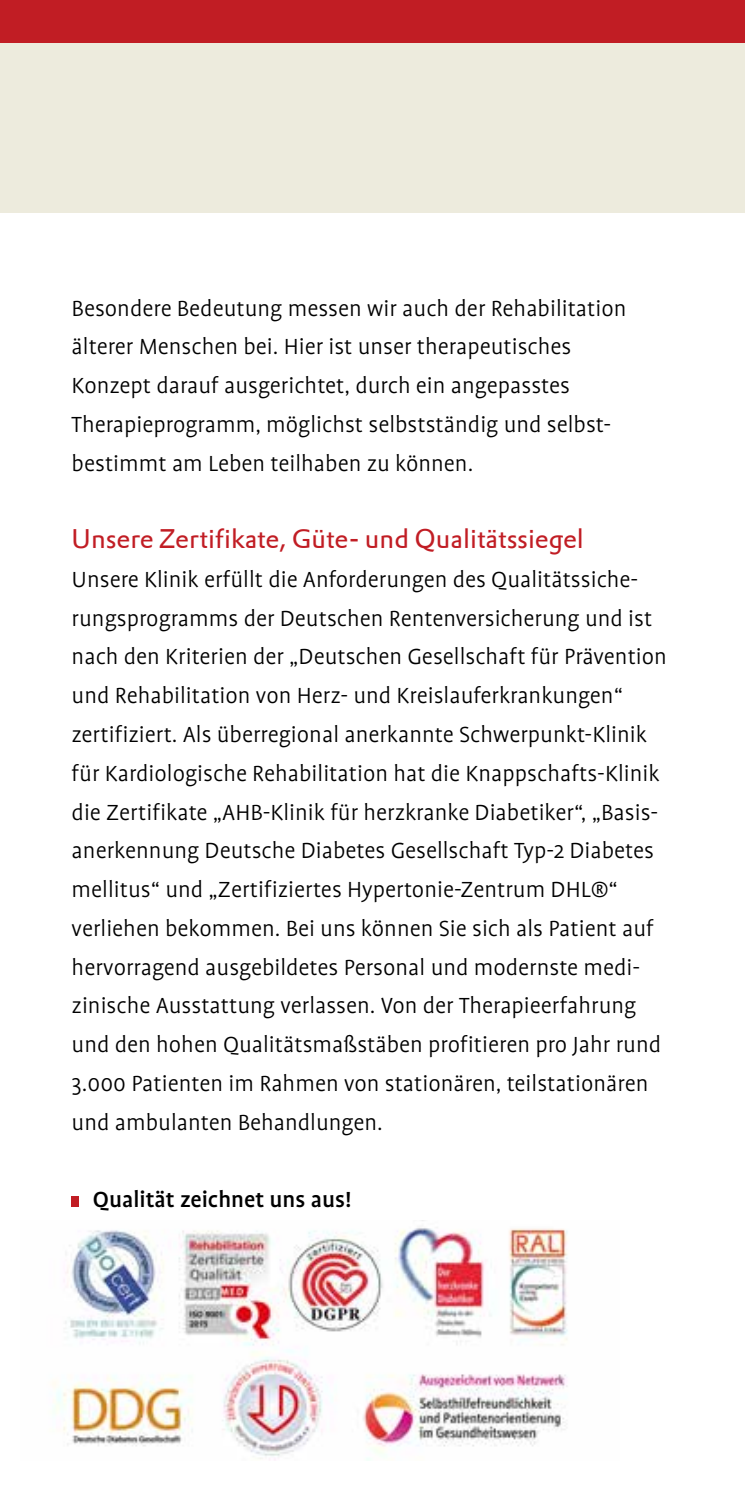
<style>
.page{position:relative;width:745px;height:1489px;background:#fff}
.page>*{position:absolute;margin:0;border:0;box-sizing:border-box;transform-origin:0 0}
.t1{font:26.25px "DTL Prokyon T";color:#c11d24}
.t2{font:300 25px/38.8px "Profile";color:#000}
.t3{font:500 25px "Profile";color:#000}
</style>
<div class="page">
<hr style="left:744px;top:0;width:1px;height:213px;background:#edebdd">
<div style="left:0;top:0;width:744px;height:213px;background:#edebdd"></div>
<div style="left:0;top:0;width:744px;height:43px;background:#c11d24"></div>
<div style="left:72px;top:1196px;width:7px;height:11px;background:#c11d24"></div>
<img style="left:52px;top:1220px;width:516px;height:239px">
<p class="t2" style="left:72px;top:289px;width:556px">Besondere Bedeutung messen wir auch der Rehabilitation älterer Menschen bei. Hier ist unser therapeutisches Konzept darauf ausgerichtet, durch ein angepasstes Therapieprogramm, möglichst selbstständig und selbst&shy;bestimmt am Leben teilhaben zu können.</p>
<p class="t1" style="left:72px;top:521px;width:513px">Unsere Zertifikate, Güte- und Qualitätssiegel</p>
<p class="t2" style="left:72px;top:560px;width:596px">Unsere Klinik erfüllt die Anforderungen des Qualitätssiche&shy;rungsprogramms der Deutschen Rentenversicherung und ist nach den Kriterien der „Deutschen Gesellschaft für Prävention und Rehabilitation von Herz- und Kreislauferkrankungen“ zertifiziert. Als überregional anerkannte Schwerpunkt-Klinik für Kardiologische Rehabilitation hat die Knappschafts-Klinik die Zertifikate „AHB-Klinik für herzkranke Diabetiker“, „Basis&shy;anerkennung Deutsche Diabetes Gesellschaft Typ-2 Diabetes mellitus“ und „Zertifiziertes Hypertonie-Zentrum DHL®“ verliehen bekommen. Bei uns können Sie sich als Patient auf hervorragend ausgebildetes Personal und modernste medi&shy;zinische Ausstattung verlassen. Von der Therapieerfahrung und den hohen Qualitätsmaßstäben profitieren pro Jahr rund 3.000 Patienten im Rahmen von stationären, teilstationären und ambulanten Behandlungen.</p>
<p class="t3" style="left:93px;top:1186px;width:260px">Qualität zeichnet uns aus!</p>
</div>
